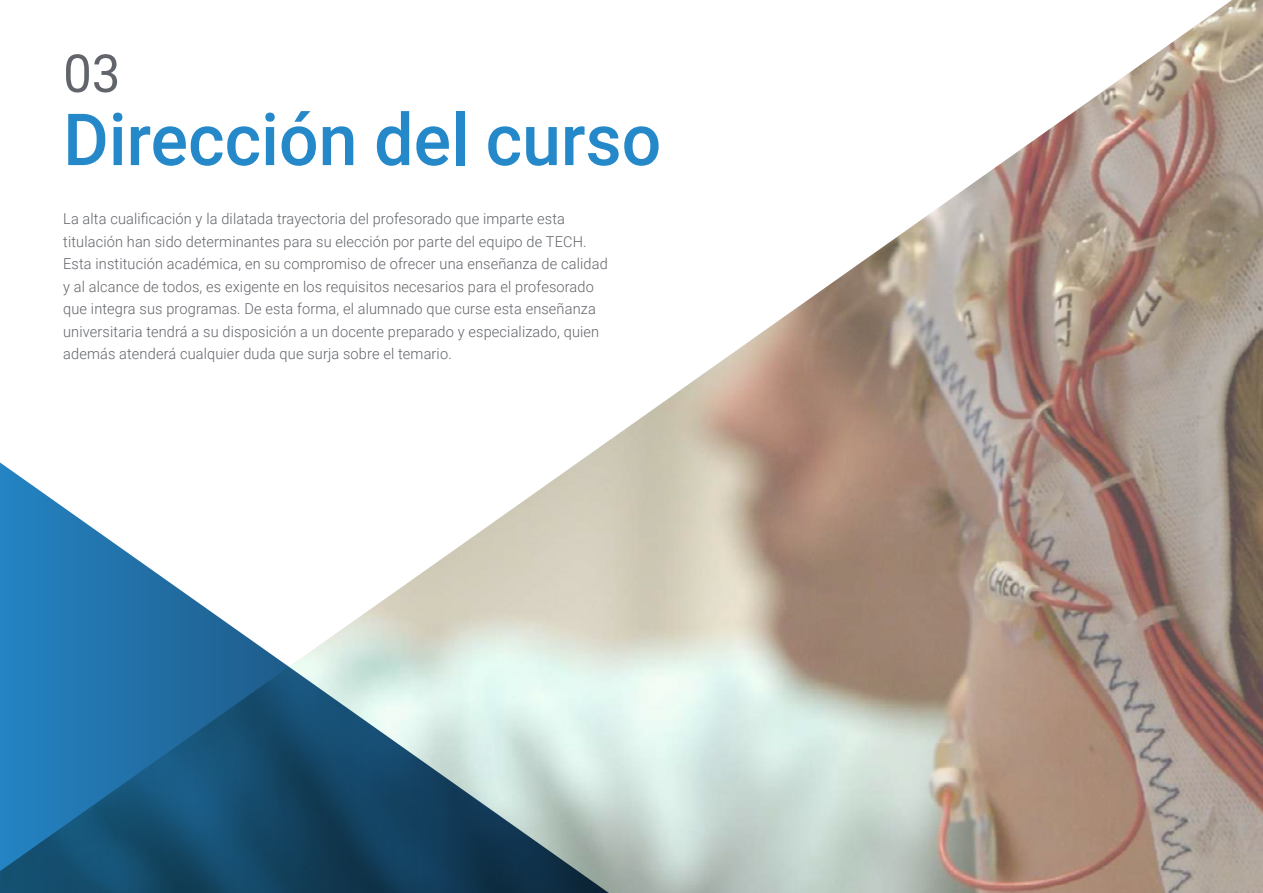
<style>
.page{position:relative;width:1263px;height:893px;background:#fff}
.page>*{position:absolute;margin:0;border:0;box-sizing:border-box;transform-origin:0 0}
.t1{font:500 72px "Roboto";color:#2488c9}
.t2{font:52.5px "Roboto";color:#61646a}
.t3{font:300 15px/22.5px "Roboto";letter-spacing:.01em;color:#61646a}
</style>
<div class="page">
<img style="left:600px;top:0;width:663px;height:893px">
<svg style="left:0;top:447px;width:640px;height:446px"></svg>
<h2 class="t2" style="left:63px;top:37px;width:59px">03</h2>
<h1 class="t1" style="left:63px;top:89px;width:600px">Dirección del curso</h1>
<p class="t3" style="left:63px;top:207px;width:546px">La alta cualificación y la dilatada trayectoria del profesorado que imparte esta titulación han sido determinantes para su elección por parte del equipo de TECH.<br>Esta institución académica, en su compromiso de ofrecer una enseñanza de calidad y al alcance de todos, es exigente en los requisitos necesarios para el profesorado que integra sus programas. De esta forma, el alumnado que curse esta enseñanza universitaria tendrá a su disposición a un docente preparado y especializado, quien además atenderá cualquier duda que surja sobre el temario.</p>
</div>
